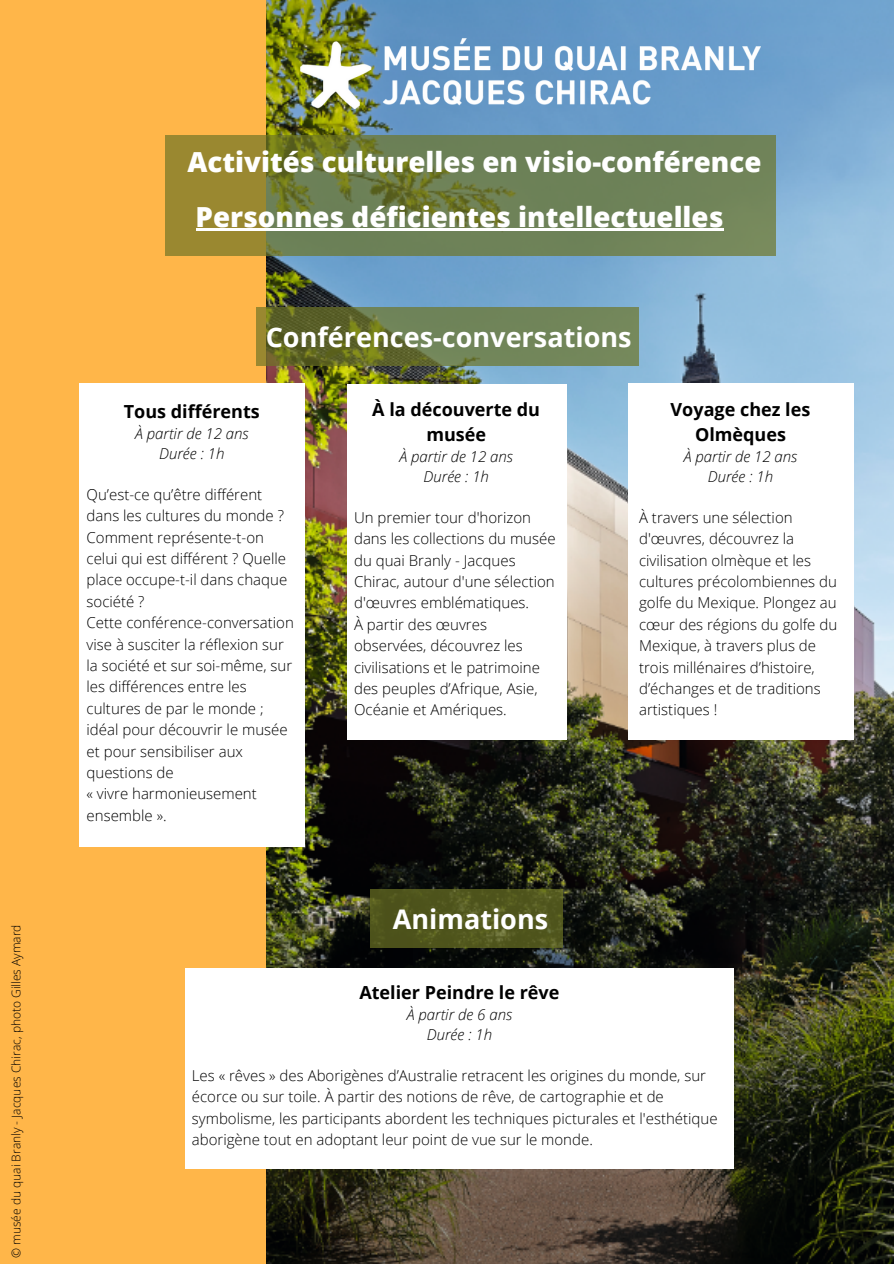
<style>
.page{position:relative;width:894px;height:1264px;background:#fff}
.page>*{position:absolute;margin:0;border:0;box-sizing:border-box;transform-origin:0 0}
.t1{font:800 27.6px/54.9px "Open Sans";color:#fff}
.t2{font:700 27px "Open Sans";color:#fff}
.t3{font:700 18px/24.8px "Open Sans";color:#000;text-align:center}
.t4{font:300 15px/21.5px "Open Sans";color:#000}
.t5{font:italic 300 15px/20.2px "Open Sans";color:#000;text-align:center}
.t6{font:300 12px "Open Sans";color:#000}
</style>
<div class="page">
<div style="left:0;top:0;width:267px;height:1263px;background:#ffb649"></div>
<img style="left:266px;top:0;width:627px;height:1263px">
<svg style="left:165px;top:135px;width:610px;height:121px;background:#76824c"></svg>
<hr style="left:195px;top:229px;width:528px;height:2px;background:#fff">
<div style="left:628px;top:384px;width:225px;height:355px;background:#fff"></div>
<div style="left:347px;top:384px;width:219px;height:355px;background:#fff"></div>
<div style="left:80px;top:384px;width:224px;height:463px;background:#fff"></div>
<div style="left:185px;top:968px;width:549px;height:200px;background:#fff"></div>
<svg style="left:257px;top:307px;width:381px;height:58px;background:#6c7a46"></svg>
<svg style="left:370px;top:889px;width:192px;height:58px;background:#51571e"></svg>
<img style="left:301px;top:39px;width:459px;height:70px">
<p class="t6" style="left:8px;top:1257px;width:335px;rotate:-90deg">© musée du quai Branly - Jacques Chirac, photo Gilles Aymard</p>
<h1 class="t1" style="left:187px;top:134px;width:575px">Activités culturelles en visio-conférence<br>Personnes déficientes intellectuelles</h1>
<h2 class="t2" style="left:266px;top:318px;width:367px">Conférences-conversations</h2>
<p class="t3" style="left:124px;top:398px;width:137px">Tous différents</p>
<p class="t5" style="left:135px;top:423px;width:115px">À partir de 12 ans<br>Durée : 1h</p>
<p class="t4" style="left:87px;top:483px;width:209px">Qu’est-ce qu’être différent dans les cultures du monde ?<br>Comment représente-t-on celui qui est différent ? Quelle place occupe-t-il dans chaque société ?<br>Cette conférence-conversation vise à susciter la réflexion sur la société et sur soi-même, sur les différences entre les cultures de par le monde ; idéal pour découvrir le musée et pour sensibiliser aux questions de<br>« vivre harmonieusement ensemble ».</p>
<p class="t3" style="left:372px;top:396px;width:169px">À la découverte du musée</p>
<p class="t5" style="left:399px;top:446px;width:115px">À partir de 12 ans<br>Durée : 1h</p>
<p class="t4" style="left:354px;top:506px;width:203px">Un premier tour d'horizon dans les collections du musée du quai Branly - Jacques<br>Chirac, autour d'une sélection d'œuvres emblématiques.<br>À partir des œuvres observées, découvrez les civilisations et le patrimoine des peuples d’Afrique, Asie,<br>Océanie et Amériques.</p>
<p class="t3" style="left:670px;top:396px;width:141px">Voyage chez les<br>Olmèques</p>
<p class="t5" style="left:683px;top:446px;width:115px">À partir de 12 ans<br>Durée : 1h</p>
<p class="t4" style="left:639px;top:506px;width:199px">À travers une sélection d'œuvres, découvrez la civilisation olmèque et les cultures précolombiennes du golfe du Mexique. Plongez au cœur des régions du golfe du<br>Mexique, à travers plus de trois millénaires d’histoire, d’échanges et de traditions artistiques !</p>
<h2 class="t2" style="left:392px;top:899px;width:157px">Animations</h2>
<p class="t3" style="left:359px;top:979px;width:201px">Atelier Peindre le rêve</p>
<p class="t5" style="left:407px;top:1004px;width:107px">À partir de 6 ans<br>Durée : 1h</p>
<p class="t4" style="left:192px;top:1064px;width:527px">Les « rêves » des Aborigènes d’Australie retracent les origines du monde, sur écorce ou sur toile. À partir des notions de rêve, de cartographie et de symbolisme, les participants abordent les techniques picturales et l'esthétique aborigène tout en adoptant leur point de vue sur le monde.</p>
</div>
